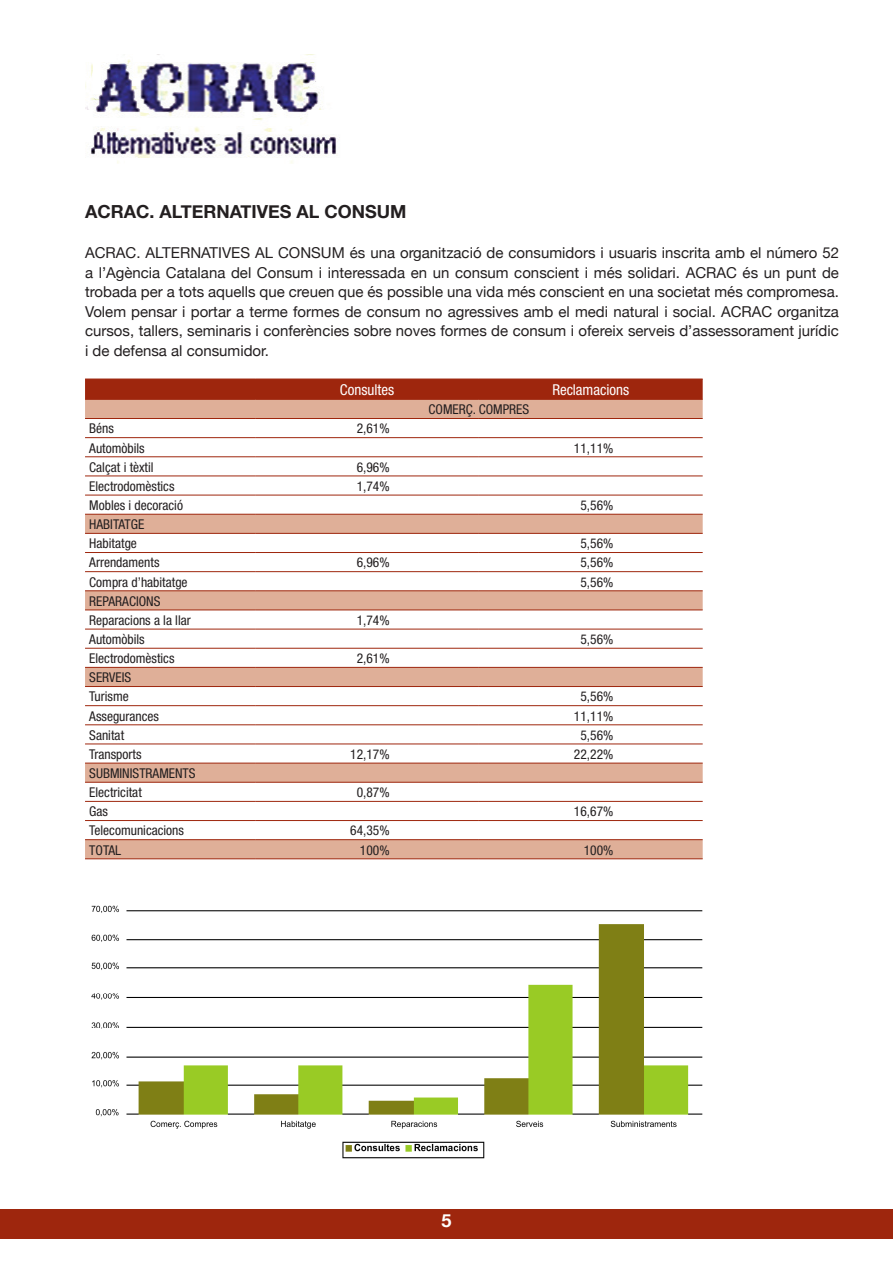
<style>
.page{position:relative;width:893px;height:1263px;background:#fff}
.page>*{position:absolute;margin:0;border:0;box-sizing:border-box;transform-origin:0 0}
.t1{font:700 18px "Helvetica Neue";color:#231f20}
.t2{font:700 18px "Helvetica Neue";color:#fff}
.t3{font:15px/19.5px "Helvetica Neue";color:#231f20;text-align:justify}
.t4{font:condensed 15px "Helvetica Neue";color:#fff}
.t5{font:condensed 13.5px/19.2px "Helvetica Neue";color:#231f20}
</style>
<div class="page">
<div style="left:0;top:1209px;width:893px;height:30px;background:#9e260d"></div>
<img style="left:85px;top:54px;width:253px;height:109px">
<div style="left:85px;top:380px;width:618px;height:19px;background:#9e260d"></div>
<svg style="left:85px;top:400px;width:618px;height:458px"></svg>
<hr style="left:85px;top:437px;width:170px;height:1px;background:#9e260d">
<hr style="left:255px;top:437px;width:224px;height:1px;background:#9e260d">
<hr style="left:479px;top:437px;width:224px;height:1px;background:#9e260d">
<hr style="left:85px;top:456px;width:170px;height:1px;background:#9e260d">
<hr style="left:255px;top:456px;width:224px;height:1px;background:#9e260d">
<hr style="left:479px;top:456px;width:224px;height:1px;background:#9e260d">
<hr style="left:85px;top:476px;width:170px;height:1px;background:#9e260d">
<hr style="left:255px;top:476px;width:224px;height:1px;background:#9e260d">
<hr style="left:479px;top:476px;width:224px;height:1px;background:#9e260d">
<hr style="left:85px;top:495px;width:170px;height:1px;background:#9e260d">
<hr style="left:255px;top:495px;width:224px;height:1px;background:#9e260d">
<hr style="left:479px;top:495px;width:224px;height:1px;background:#9e260d">
<hr style="left:85px;top:552px;width:170px;height:1px;background:#9e260d">
<hr style="left:255px;top:552px;width:224px;height:1px;background:#9e260d">
<hr style="left:479px;top:552px;width:224px;height:1px;background:#9e260d">
<hr style="left:85px;top:571px;width:170px;height:1px;background:#9e260d">
<hr style="left:255px;top:571px;width:224px;height:1px;background:#9e260d">
<hr style="left:479px;top:571px;width:224px;height:1px;background:#9e260d">
<hr style="left:85px;top:629px;width:170px;height:1px;background:#9e260d">
<hr style="left:255px;top:629px;width:224px;height:1px;background:#9e260d">
<hr style="left:479px;top:629px;width:224px;height:1px;background:#9e260d">
<hr style="left:85px;top:648px;width:170px;height:1px;background:#9e260d">
<hr style="left:255px;top:648px;width:224px;height:1px;background:#9e260d">
<hr style="left:479px;top:648px;width:224px;height:1px;background:#9e260d">
<hr style="left:85px;top:705px;width:170px;height:1px;background:#9e260d">
<hr style="left:255px;top:705px;width:224px;height:1px;background:#9e260d">
<hr style="left:479px;top:705px;width:224px;height:1px;background:#9e260d">
<hr style="left:85px;top:724px;width:170px;height:1px;background:#9e260d">
<hr style="left:255px;top:724px;width:224px;height:1px;background:#9e260d">
<hr style="left:479px;top:724px;width:224px;height:1px;background:#9e260d">
<hr style="left:85px;top:743px;width:170px;height:1px;background:#9e260d">
<hr style="left:255px;top:743px;width:224px;height:1px;background:#9e260d">
<hr style="left:479px;top:743px;width:224px;height:1px;background:#9e260d">
<hr style="left:85px;top:801px;width:170px;height:1px;background:#9e260d">
<hr style="left:255px;top:801px;width:224px;height:1px;background:#9e260d">
<hr style="left:479px;top:801px;width:224px;height:1px;background:#9e260d">
<hr style="left:85px;top:820px;width:170px;height:1px;background:#9e260d">
<hr style="left:255px;top:820px;width:224px;height:1px;background:#9e260d">
<hr style="left:479px;top:820px;width:224px;height:1px;background:#9e260d">
<hr style="left:85px;top:379px;width:170px;height:1px;background:#9e260d">
<hr style="left:255px;top:379px;width:224px;height:1px;background:#9e260d">
<hr style="left:479px;top:379px;width:224px;height:1px;background:#9e260d">
<hr style="left:85px;top:399px;width:170px;height:1px;background:#9e260d">
<hr style="left:255px;top:399px;width:224px;height:1px;background:#9e260d">
<hr style="left:479px;top:399px;width:224px;height:1px;background:#9e260d">
<hr style="left:85px;top:418px;width:170px;height:1px;background:#9e260d">
<hr style="left:255px;top:418px;width:224px;height:1px;background:#9e260d">
<hr style="left:479px;top:418px;width:224px;height:1px;background:#9e260d">
<hr style="left:85px;top:514px;width:170px;height:1px;background:#9e260d">
<hr style="left:255px;top:514px;width:224px;height:1px;background:#9e260d">
<hr style="left:479px;top:514px;width:224px;height:1px;background:#9e260d">
<hr style="left:85px;top:533px;width:170px;height:1px;background:#9e260d">
<hr style="left:255px;top:533px;width:224px;height:1px;background:#9e260d">
<hr style="left:479px;top:533px;width:224px;height:1px;background:#9e260d">
<hr style="left:85px;top:590px;width:170px;height:1px;background:#9e260d">
<hr style="left:255px;top:590px;width:224px;height:1px;background:#9e260d">
<hr style="left:479px;top:590px;width:224px;height:1px;background:#9e260d">
<hr style="left:85px;top:609px;width:170px;height:1px;background:#9e260d">
<hr style="left:255px;top:609px;width:224px;height:1px;background:#9e260d">
<hr style="left:479px;top:609px;width:224px;height:1px;background:#9e260d">
<hr style="left:85px;top:667px;width:170px;height:1px;background:#9e260d">
<hr style="left:255px;top:667px;width:224px;height:1px;background:#9e260d">
<hr style="left:479px;top:667px;width:224px;height:1px;background:#9e260d">
<hr style="left:85px;top:686px;width:170px;height:1px;background:#9e260d">
<hr style="left:255px;top:686px;width:224px;height:1px;background:#9e260d">
<hr style="left:479px;top:686px;width:224px;height:1px;background:#9e260d">
<hr style="left:85px;top:763px;width:170px;height:1px;background:#9e260d">
<hr style="left:255px;top:763px;width:224px;height:1px;background:#9e260d">
<hr style="left:479px;top:763px;width:224px;height:1px;background:#9e260d">
<hr style="left:85px;top:782px;width:170px;height:1px;background:#9e260d">
<hr style="left:255px;top:782px;width:224px;height:1px;background:#9e260d">
<hr style="left:479px;top:782px;width:224px;height:1px;background:#9e260d">
<hr style="left:85px;top:839px;width:170px;height:1px;background:#9e260d">
<hr style="left:255px;top:839px;width:224px;height:1px;background:#9e260d">
<hr style="left:479px;top:839px;width:224px;height:1px;background:#9e260d">
<hr style="left:85px;top:858px;width:170px;height:1px;background:#9e260d">
<hr style="left:255px;top:858px;width:224px;height:1px;background:#9e260d">
<hr style="left:479px;top:858px;width:224px;height:1px;background:#9e260d">
<img style="left:91px;top:905px;width:612px;height:254px">
<p class="t1" style="left:85px;top:200px;width:323px">ACRAC. ALTERNATIVES AL CONSUM</p>
<p class="t3" style="left:85px;top:243px;width:755px">ACRAC. ALTERNATIVES AL CONSUM és una organització de consumidors i usuaris inscrita amb el número 52 a l’Agència Catalana del Consum i interessada en un consum conscient i més solidari. ACRAC és un punt de trobada per a tots aquells que creuen que és possible una vida més conscient en una societat més compromesa.<br>Volem pensar i portar a terme formes de consum no agressives amb el medi natural i social. ACRAC organitza cursos, tallers, seminaris i conferències sobre noves formes de consum i ofereix serveis d’assessorament jurídic i de defensa al consumidor.</p>
<p class="t4" style="left:340px;top:381px;width:56px">Consultes</p>
<p class="t4" style="left:552px;top:381px;width:78px">Reclamacions</p>
<p class="t5" style="left:428px;top:400px;width:102px">COMERÇ. COMPRES</p>
<p class="t5" style="left:89px;top:419px;width:26px">Béns</p>
<p class="t5" style="left:357px;top:419px;width:34px">2,61%</p>
<p class="t5" style="left:89px;top:438px;width:57px">Automòbils</p>
<p class="t5" style="left:574px;top:438px;width:41px">11,11%</p>
<p class="t5" style="left:89px;top:457px;width:66px">Calçat i tèxtil</p>
<p class="t5" style="left:357px;top:457px;width:34px">6,96%</p>
<p class="t5" style="left:89px;top:476px;width:87px">Electrodomèstics</p>
<p class="t5" style="left:357px;top:476px;width:34px">1,74%</p>
<p class="t5" style="left:89px;top:495px;width:95px">Mobles i decoració</p>
<p class="t5" style="left:580px;top:495px;width:34px">5,56%</p>
<p class="t5" style="left:89px;top:515px;width:57px">HABITATGE<br>Habitatge</p>
<p class="t5" style="left:580px;top:534px;width:34px">5,56%</p>
<p class="t5" style="left:89px;top:553px;width:72px">Arrendaments</p>
<p class="t5" style="left:357px;top:553px;width:34px">6,96%</p>
<p class="t5" style="left:580px;top:553px;width:34px">5,56%</p>
<p class="t5" style="left:89px;top:572px;width:100px">Compra d’habitatge</p>
<p class="t5" style="left:580px;top:572px;width:34px">5,56%</p>
<p class="t5" style="left:89px;top:591px;width:103px">REPARACIONS<br>Reparacions a la llar</p>
<p class="t5" style="left:357px;top:610px;width:34px">1,74%</p>
<p class="t5" style="left:89px;top:629px;width:57px">Automòbils</p>
<p class="t5" style="left:580px;top:629px;width:34px">5,56%</p>
<p class="t5" style="left:89px;top:649px;width:87px">Electrodomèstics</p>
<p class="t5" style="left:357px;top:649px;width:34px">2,61%</p>
<p class="t5" style="left:89px;top:668px;width:43px">SERVEIS<br>Turisme</p>
<p class="t5" style="left:580px;top:687px;width:34px">5,56%</p>
<p class="t5" style="left:89px;top:706px;width:71px">Assegurances</p>
<p class="t5" style="left:574px;top:706px;width:41px">11,11%</p>
<p class="t5" style="left:89px;top:725px;width:36px">Sanitat</p>
<p class="t5" style="left:580px;top:725px;width:34px">5,56%</p>
<p class="t5" style="left:89px;top:744px;width:54px">Transports</p>
<p class="t5" style="left:350px;top:744px;width:41px">12,17%</p>
<p class="t5" style="left:574px;top:744px;width:41px">22,22%</p>
<p class="t5" style="left:89px;top:763px;width:108px">SUBMINISTRAMENTS<br>Electricitat</p>
<p class="t5" style="left:357px;top:783px;width:34px">0,87%</p>
<p class="t5" style="left:89px;top:802px;width:20px">Gas</p>
<p class="t5" style="left:574px;top:802px;width:41px">16,67%</p>
<p class="t5" style="left:89px;top:821px;width:96px">Telecomunicacions</p>
<p class="t5" style="left:350px;top:821px;width:41px">64,35%</p>
<p class="t5" style="left:89px;top:840px;width:34px">TOTAL</p>
<p class="t5" style="left:360px;top:840px;width:31px">100%</p>
<p class="t5" style="left:584px;top:840px;width:31px">100%</p>
<p class="t2" style="left:441px;top:1209px;width:12px">5</p>
</div>
